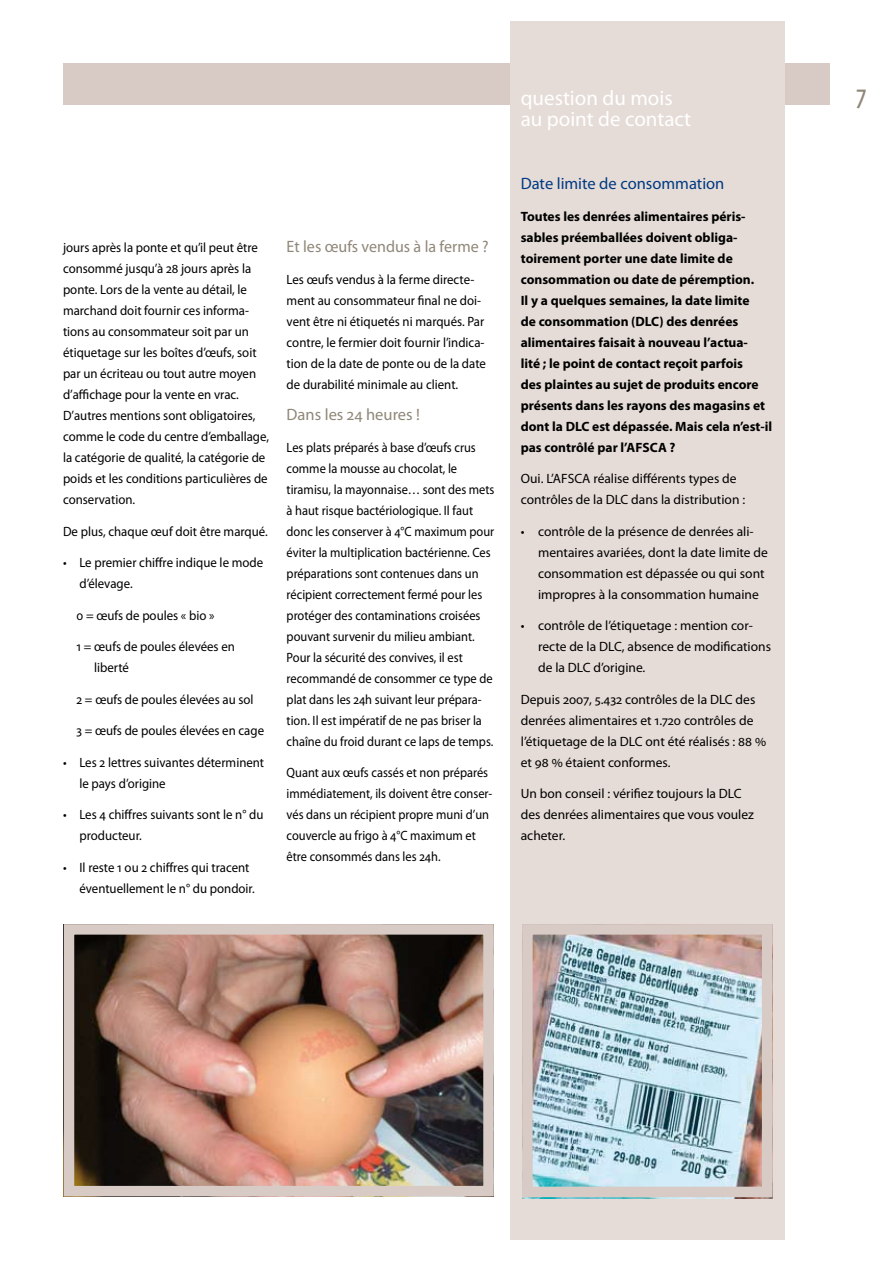
<style>
.page{position:relative;width:893px;height:1263px;background:#fff}
.page>*{position:absolute;margin:0;border:0;box-sizing:border-box;transform-origin:0 0}
.t1{font:condensed 31.5px "Myriad Pro";color:#8f8778}
.t2{font:21px/21px "Myriad Pro";color:#fff}
.t3{font:16.5px "Myriad Pro";color:#8f8778}
.t4{font:16.5px "Myriad Pro";color:#003982}
.t5{font:13.5px/21px "Myriad Pro";color:#000;scale:.95 1}
.t6{font:13.5px/21px "Myriad Pro";color:#000;scale:.92 1}
.t7{font:13.5px/21px "Myriad Pro";color:#000}
.t8{font:700 13.5px/21px "Myriad Pro";color:#000}
</style>
<div class="page">
<div style="left:63px;top:63px;width:767px;height:42px;background:#d8cac4"></div>
<div style="left:510px;top:21px;width:275px;height:1218px;background:#e5dcd7"></div>
<img style="left:75px;top:935px;width:408px;height:250px">
<div style="left:64px;top:924px;width:430px;height:272px;border:10px solid #d8cac4"></div>
<img style="left:522px;top:935px;width:250px;height:263px">
<div style="left:522px;top:924px;width:250px;height:273px;border:10px solid #d8cac4"></div>
<p class="t5" style="left:63px;top:237px;width:218px">jours après la ponte et qu’il peut être consommé jusqu’à 28 jours après la ponte. Lors de la vente au détail, le marchand doit fournir ces informa&shy;tions au consommateur soit par un étiquetage sur les boîtes d’œufs, soit par un écriteau ou tout autre moyen d’affichage pour la vente en vrac.<br>D’autres mentions sont obligatoires, comme le code du centre d’emballage, la catégorie de qualité, la catégorie de poids et les conditions particulières de conservation.</p>
<p class="t5" style="left:63px;top:521px;width:217px">De plus, chaque œuf doit être marqué.</p>
<p class="t5" style="left:79px;top:552px;width:195px;text-indent:-16px">• Le premier chiffre indique le mode d’élevage.</p>
<p class="t5" style="left:77px;top:605px;width:147px">0 = œufs de poules « bio »</p>
<p class="t5" style="left:94px;top:636px;width:150px;text-indent:-18px">1 = œufs de poules élevées en liberté</p>
<p class="t5" style="left:77px;top:689px;width:188px">2 = œufs de poules élevées au sol</p>
<p class="t5" style="left:77px;top:720px;width:199px">3 = œufs de poules élevées en cage</p>
<p class="t5" style="left:79px;top:752px;width:196px;text-indent:-16px">• Les 2 lettres suivantes déterminent le pays d’origine</p>
<p class="t5" style="left:79px;top:804px;width:195px;text-indent:-16px">• Les 4 chiffres suivants sont le n° du producteur.</p>
<p class="t5" style="left:79px;top:857px;width:186px;text-indent:-16px">• Il reste 1 ou 2 chiffres qui tracent éventuellement le n° du pondoir.</p>
<p class="t3" style="left:287px;top:237px;width:204px">Et les œufs vendus à la ferme ?</p>
<p class="t5" style="left:287px;top:269px;width:211px">Les œufs vendus à la ferme directe&shy;ment au consommateur final ne doi&shy;vent être ni étiquetés ni marqués. Par contre, le fermier doit fournir l’indica&shy;tion de la date de ponte ou de la date de durabilité minimale au client.</p>
<p class="t3" style="left:287px;top:405px;width:135px">Dans les 24 heures !</p>
<p class="t6" style="left:287px;top:437px;width:227px">Les plats préparés à base d’œufs crus comme la mousse au chocolat, le tiramisu, la mayonnaise… sont des mets à haut risque bactériologique. Il faut donc les conserver à 4°C maximum pour éviter la multiplication bactérienne. Ces préparations sont contenues dans un récipient correctement fermé pour les protéger des contaminations croisées pouvant survenir du milieu ambiant.<br>Pour la sécurité des convives, il est recommandé de consommer ce type de plat dans les 24h suivant leur prépara&shy;tion. Il est impératif de ne pas briser la chaîne du froid durant ce laps de temps.</p>
<p class="t6" style="left:287px;top:762px;width:225px">Quant aux œufs cassés et non préparés immédiatement, ils doivent être conser&shy;vés dans un récipient propre muni d’un couvercle au frigo à 4°C maximum et être consommés dans les 24h.</p>
<h2 class="t2" style="left:521px;top:88px;width:172px">question du mois au point de contact</h2>
<p class="t4" style="left:521px;top:174px;width:205px">Date limite de consommation</p>
<p class="t8" style="left:521px;top:206px;width:253px">Toutes les denrées alimentaires péris&shy;sables préemballées doivent obliga&shy;toirement porter une date limite de consommation ou date de péremption.<br>Il y a quelques semaines, la date limite<br>de consommation (DLC) des denrées alimentaires faisait à nouveau l’actua-<br>lité ; le point de contact reçoit parfois<br>des plaintes au sujet de produits encore présents dans les rayons des magasins et dont la DLC est dépassée. Mais cela n’est-il pas contrôlé par l’AFSCA ?</p>
<p class="t7" style="left:521px;top:468px;width:226px">Oui. L’AFSCA réalise différents types de contrôles de la DLC dans la distribution :</p>
<p class="t7" style="left:538px;top:521px;width:231px;text-indent:-17px">• contrôle de la présence de denrées ali&shy;mentaires avariées, dont la date limite de consommation est dépassée ou qui sont impropres à la consommation humaine</p>
<p class="t7" style="left:538px;top:615px;width:234px;text-indent:-17px">• contrôle de l’étiquetage : mention cor&shy;recte de la DLC, absence de modifications de la DLC d’origine.</p>
<p class="t7" style="left:521px;top:689px;width:247px">Depuis 2007, 5.432 contrôles de la DLC des denrées alimentaires et 1.720 contrôles de l’étiquetage de la DLC ont été réalisés : 88 % et 98 % étaient conformes.</p>
<p class="t7" style="left:521px;top:783px;width:235px">Un bon conseil : vérifiez toujours la DLC des denrées alimentaires que vous voulez acheter.</p>
<h1 class="t1" style="left:856px;top:76px;width:12px">7</h1>
</div>
